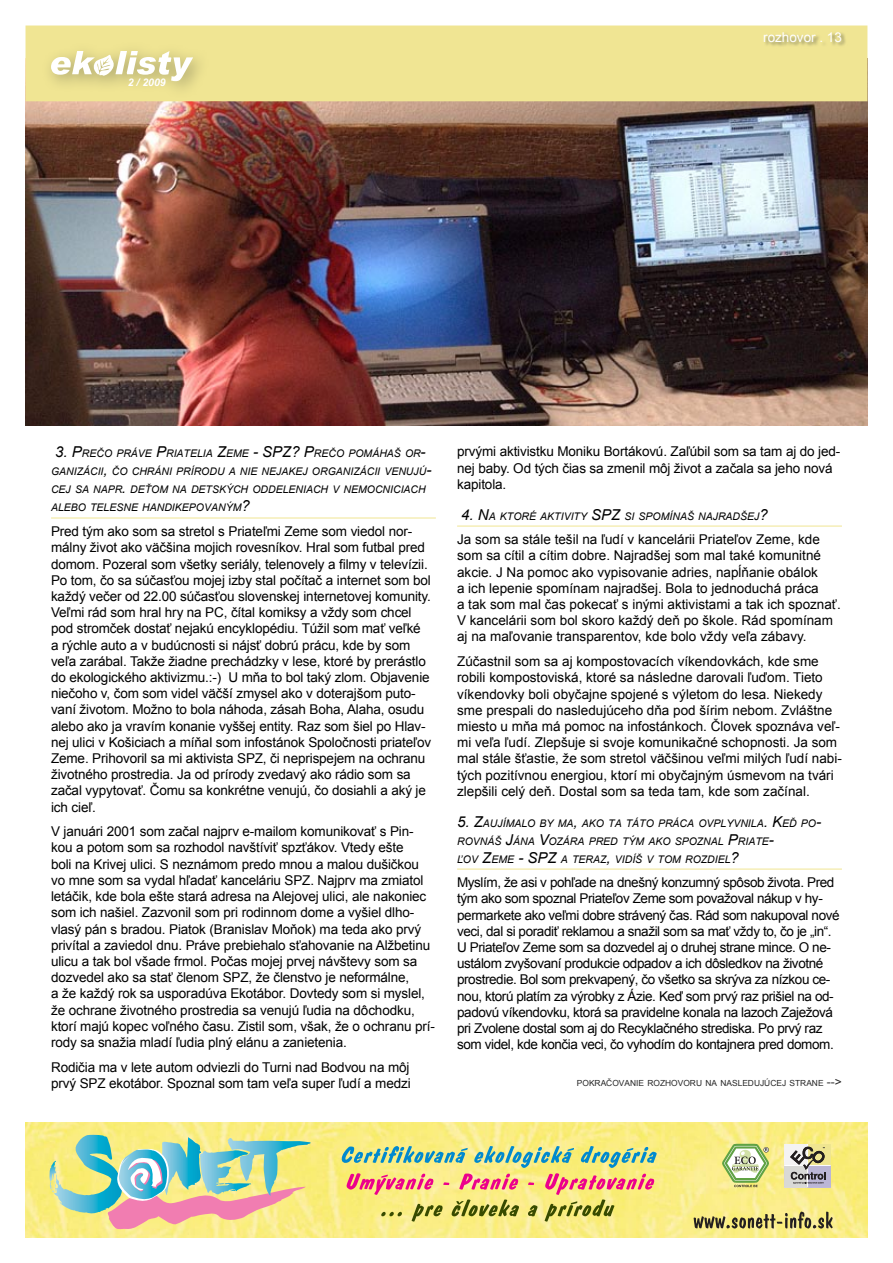
<style>
.page{position:relative;width:893px;height:1263px;background:#fff}
.page>*{position:absolute;margin:0;border:0;box-sizing:border-box;transform-origin:0 0}
.t1{font:13.5px/16.2px "Arial";letter-spacing:-.01em;color:#000}
.t2{font:13.5px/16.2px "Arial";letter-spacing:-.03em;color:#000}
.t3{font:13.5px "Arial";color:#fff}
.t4{font:italic 10.5px/18px "Arial";color:#000}
.t5{font:italic 700 10.5px "Arial";color:#fff}
.t6{font:8.4px "Arial";color:#000}
.s1{font-size:15px}
.s2{font-size:12px}
</style>
<div class="page">
<img style="left:26px;top:101px;width:841px;height:324px">
<div style="left:26px;top:26px;width:841px;height:75px;background:#f0e593"></div>
<svg style="left:763px;top:32px;width:105px;height:36px;background:#eadf90"></svg>
<div style="left:40px;top:40px;width:178px;height:66px;background:#8c895f;opacity:.75"></div>
<svg style="left:51px;top:51px;width:142px;height:30px"></svg>
<hr style="left:51px;top:518px;width:385px;height:1px;background:#f0e593">
<hr style="left:457px;top:526px;width:385px;height:1px;background:#f0e593">
<hr style="left:457px;top:869px;width:385px;height:1px;background:#f0e593">
<img style="left:26px;top:1123px;width:841px;height:114px">
<svg style="left:342px;top:1146px;width:315px;height:75px;background:#d8c984"></svg>
<svg style="left:49px;top:1135px;width:262px;height:95px;background:#c1cda5"></svg>
<div style="left:785px;top:1144px;width:23px;height:21px;background:#f4f3f3"></div>
<div style="left:808px;top:1144px;width:23px;height:21px;background:#efe590"></div>
<div style="left:785px;top:1165px;width:23px;height:22px;background:#d9d9d6"></div>
<div style="left:808px;top:1165px;width:23px;height:22px;background:#bbb6d6"></div>
<hr style="left:807px;top:1144px;width:1px;height:43px;background:#fff">
<hr style="left:785px;top:1165px;width:46px;height:1px;background:#fff">
<svg style="left:790px;top:1147px;width:36px;height:37px"></svg>
<svg style="left:722px;top:1144px;width:47px;height:43px"></svg>
<svg style="left:694px;top:1211px;width:139px;height:17px;background:#b2a865"></svg>
<p class="t5" style="left:128px;top:75px;width:39px">2 / 2009</p>
<p class="t3" style="left:763px;top:29px;width:80px">rozhovor . 13</p>
<p class="t4" style="left:51px;top:445px;width:382px;text-indent:4px"><span class="s1">3. P</span>REČO PRÁVE <span class="s1">P</span>RIATELIA <span class="s1">Z</span>EME <span class="s1">- SPZ ? P</span>REČO POMÁHAŠ OR<span class="s1">-<br></span>GANIZÁCII<span class="s1">,</span> ČO CHRÁNI PRÍRODU A NIE NEJAKEJ ORGANIZÁCII VENUJÚ<span class="s1">-<br></span>CEJ SA NAPR<span class="s1">.</span> DEŤOM NA DETSK</p>
<p class="t4" style="left:51px;top:481px;width:376px;text-indent:175px">ÝCH ODDELENIACH V NEMOCNICIACH<br>ALEBO TELESNE HANDIKEPOVANÝM<span class="s1">?</span></p>
<p class="t1" style="left:51px;top:523px;width:382px">Pred tým ako som sa stretol s Priateľmi Zeme som viedol nor&shy;málny život ako väčšina mojich rovesníkov. Hral som futbal pred domom. Pozeral som všetky seriály, telenovely a filmy v televízii.<br>Po tom, čo sa súčasťou mojej izby stal počítač a internet som bol každý večer od 22.00 súčasťou slovenskej internetovej komunity.<br>Veľmi rád som hral hry na PC, čítal komiksy a vždy som chcel pod stromček dostať nejakú encyklopédiu. Túžil som mať veľké a rýchle auto a v budúcnosti si nájsť dobrú prácu, kde by som veľa zarábal. Takže žiadne prechádzky v lese, ktoré by prerástlo do ekologického aktivizmu.:-) U mňa to bol taký zlom. Objavenie niečoho v, čom som videl väčší zmysel ako v doterajšom puto&shy;vaní životom. Možno to bola náhoda, zásah Boha, Alaha, osudu alebo ako ja vravím konanie vyššej entity. Raz som šiel po Hlav&shy;nej ulici v Košiciach a míňal som infostánok Spoločnosti priateľov Zeme. Prihovoril sa mi aktivista SPZ, či neprispejem na ochranu životného prostredia. Ja od prírody zvedavý ako rádio som sa začal vypytovať. Čomu sa konkrétne venujú, čo dosiahli a aký je ich cieľ.</p>
<p class="t1" style="left:51px;top:823px;width:385px">V januári 2001 som začal najprv e-mailom komunikovať s Pin&shy;kou a potom som sa rozhodol navštíviť spzťákov. Vtedy ešte<br>boli na Krivej ulici. S neznámom predo mnou a malou dušičkou vo mne som sa vydal hľadať kanceláriu SPZ. Najprv ma zmiatol letáčik, kde bola ešte stará adresa na Alejovej ulici, ale nakoniec som ich našiel. Zazvonil som pri rodinnom dome a vyšiel dlho&shy;vlasý pán s bradou. Piatok (Branislav Moňok) ma teda ako prvý privítal a zaviedol dnu. Práve prebiehalo sťahovanie na Alžbetinu ulicu a tak bol všade frmol. Počas mojej prvej návštevy som sa dozvedel ako sa stať členom SPZ, že členstvo je neformálne,<br>a že každý rok sa usporadúva Ekotábor. Dovtedy som si myslel, že ochrane životného prostredia sa venujú ľudia na dôchodku, ktorí majú kopec voľného času. Zistil som, však, že o ochranu prí&shy;rody sa snažia mladí ľudia plný elánu a zanietenia.</p>
<p class="t1" style="left:51px;top:1059px;width:361px">Rodičia ma v lete autom odviezli do Turni nad Bodvou na môj prvý SPZ ekotábor. Spoznal som tam veľa super ľudí a medzi</p>
<p class="t1" style="left:457px;top:444px;width:385px">prvými aktivistku Moniku Bortákovú. Zaľúbil som sa tam aj do jed&shy;nej baby. Od tých čias sa zmenil môj život a začala sa jeho nová kapitola.</p>
<p class="t4" style="left:461px;top:507px;width:308px"><span class="s1">4. N</span>A KTORÉ AKTIVITY <span class="s1">SPZ</span> SI SPOMÍNAŠ NAJRADŠEJ<span class="s1">?</span></p>
<p class="t1" style="left:457px;top:531px;width:385px">Ja som sa stále tešil na ľudí v kancelárii Priateľov Zeme, kde som sa cítil a cítim dobre. Najradšej som mal také komunitné akcie. J Na pomoc ako vypisovanie adries, napĺňanie obálok<br>a ich lepenie spomínam najradšej. Bola to jednoduchá práca<br>a tak som mal čas pokecať s inými aktivistami a tak ich spoznať.<br>V kancelárii som bol skoro každý deň po škole. Rád spomínam aj na maľovanie transparentov, kde bolo vždy veľa zábavy.</p>
<p class="t1" style="left:457px;top:653px;width:386px">Zúčastnil som sa aj kompostovacích víkendovkách, kde sme robili kompostoviská, ktoré sa následne darovali ľuďom. Tieto víkendovky boli obyčajne spojené s výletom do lesa. Niekedy sme prespali do nasledujúceho dňa pod šírim nebom. Zvláštne miesto u mňa má pomoc na infostánkoch. Človek spoznáva veľ&shy;mi veľa ľudí. Zlepšuje si svoje komunikačné schopnosti. Ja som mal stále šťastie, že som stretol väčšinou veľmi milých ľudí nabi&shy;tých pozitívnou energiou, ktorí mi obyčajným úsmevom na tvári zlepšili celý deň. Dostal som sa teda tam, kde som začínal.</p>
<p class="t4" style="left:457px;top:814px;width:365px"><span class="s1">5. Z</span>AUJÍMALO BY MA<span class="s1">,</span> AKO TA TÁTO PRÁCA OVPLYVNILA<span class="s1">. K</span>EĎ PO<span class="s1">-<br></span>ROVNÁŠ <span class="s1">J</span>ÁNA <span class="s1">V</span>OZÁRA PRED TÝM AKO SPOZNAL <span class="s1">P</span>RIATE<span class="s1">-<br></span>ĽOV <span class="s1">Z</span>EME <span class="s1">- SPZ</span> A TERAZ<span class="s1">,</span> VIDÍŠ V TOM ROZDIEL<span class="s1">?</span></p>
<p class="t2" style="left:457px;top:874px;width:384px">Myslím, že asi v pohľade na dnešný konzumný spôsob života. Pred tým ako som spoznal Priateľov Zeme som považoval nákup v hy&shy;permarkete ako veľmi dobre strávený čas. Rád som nakupoval nové veci, dal si poradiť reklamou a snažil som sa mať vždy to, čo je „in“.<br>U Priateľov Zeme som sa dozvedel aj o druhej strane mince. O ne&shy;ustálom zvyšovaní produkcie odpadov a ich dôsledkov na životné prostredie. Bol som prekvapený, čo všetko sa skrýva za nízkou ce&shy;nou, ktorú platím za výrobky z Ázie. Keď som prvý raz prišiel na od&shy;padovú víkendovku, ktorá sa pravidelne konala na lazoch Zaježová pri Zvolene dostal som aj do Recyklačného strediska. Po prvý raz som videl, kde končia veci, čo vyhodím do kontajnera pred domom.</p>
<p class="t6" style="left:577px;top:1078px;width:267px">POKRAČOVANIE ROZHOVORU NA NASLEDUJÚCEJ STRANE <span class="s2">--&gt;</span></p>
</div>
